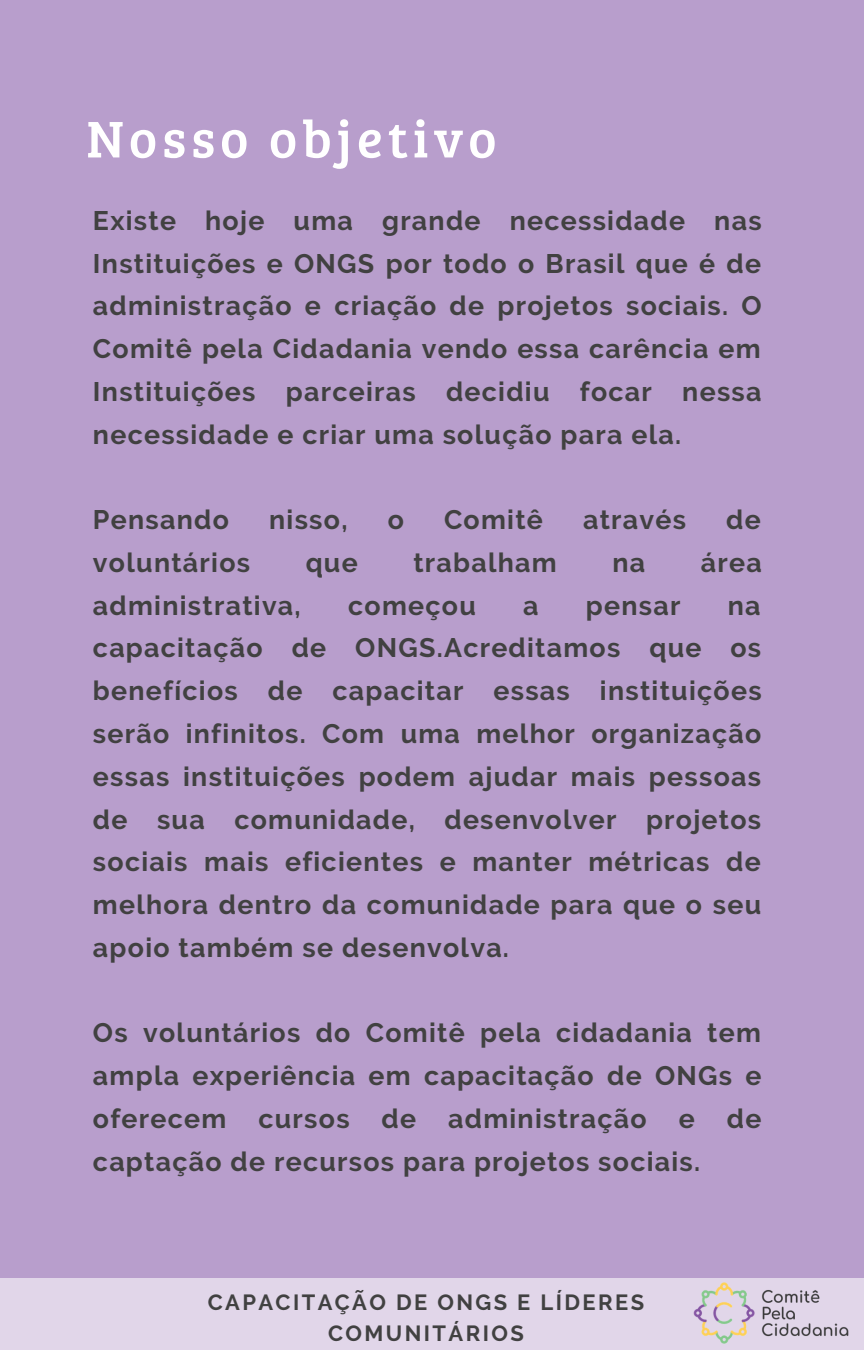
<style>
.page{position:relative;width:864px;height:1350px;background:#b89ecc}
.page>*{position:absolute;margin:0;border:0;box-sizing:border-box;transform-origin:0 0}
.t1{font:53.32px "Bree Serif";letter-spacing:.095em;color:#fff}
.t2{font:700 26.78px/42.8px "Raleway";letter-spacing:.05em;color:#414141;text-align:justify}
.t3{font:700 21.82px/30.2px "Raleway";letter-spacing:.11em;color:#414141;text-align:center}
</style>
<div class="page">
<div style="left:0;top:1279px;width:864px;height:71px;background:#e1d6e9"></div>
<img style="left:693px;top:1283px;width:156px;height:61px">
<h1 class="t1" style="left:86px;top:100px;width:412px">Nosso objetivo</h1>
<p class="t2" style="left:93px;top:199px;width:670px">Existe hoje uma grande necessidade nas Instituições e ONGS por todo o Brasil que é de administração e criação de projetos sociais. O Comitê pela Cidadania vendo essa carência em Instituições parceiras decidiu focar nessa necessidade e criar uma solução para ela.</p>
<p class="t2" style="left:93px;top:498px;width:138px">Pensando</p>
<p class="t2" style="left:269px;top:498px;width:80px">nisso,</p>
<p class="t2" style="left:388px;top:498px;width:18px">o</p>
<p class="t2" style="left:444px;top:498px;width:100px">Comitê</p>
<p class="t2" style="left:583px;top:498px;width:105px">através</p>
<p class="t2" style="left:726px;top:498px;width:36px">de</p>
<p class="t2" style="left:93px;top:541px;width:159px">voluntários</p>
<p class="t2" style="left:306px;top:541px;width:54px">que</p>
<p class="t2" style="left:413px;top:541px;width:145px">trabalham</p>
<p class="t2" style="left:612px;top:541px;width:34px">na</p>
<p class="t2" style="left:701px;top:541px;width:62px">área</p>
<p class="t2" style="left:93px;top:584px;width:209px">administrativa,</p>
<p class="t2" style="left:348px;top:584px;width:129px">começou</p>
<p class="t2" style="left:523px;top:584px;width:17px">a</p>
<p class="t2" style="left:586px;top:584px;width:96px">pensar</p>
<p class="t2" style="left:93px;top:584px;width:670px;text-indent:635px">na capacitação de ONGS.Acreditamos que os benefícios de capacitar essas instituições serão infinitos. Com uma melhor organização essas instituições podem ajudar mais pessoas de sua comunidade, desenvolver projetos sociais mais eficientes e manter métricas de melhora dentro da comunidade para que o seu apoio também se desenvolva.</p>
<p class="t2" style="left:93px;top:1012px;width:670px">Os voluntários do Comitê pela cidadania tem ampla experiência em capacitação de ONGs e oferecem cursos de administração e de captação de recursos para projetos sociais.</p>
<p class="t3" style="left:208px;top:1288px;width:438px">CAPACITAÇÃO DE ONGS E LÍDERES<br>COMUNITÁRIOS</p>
</div>
